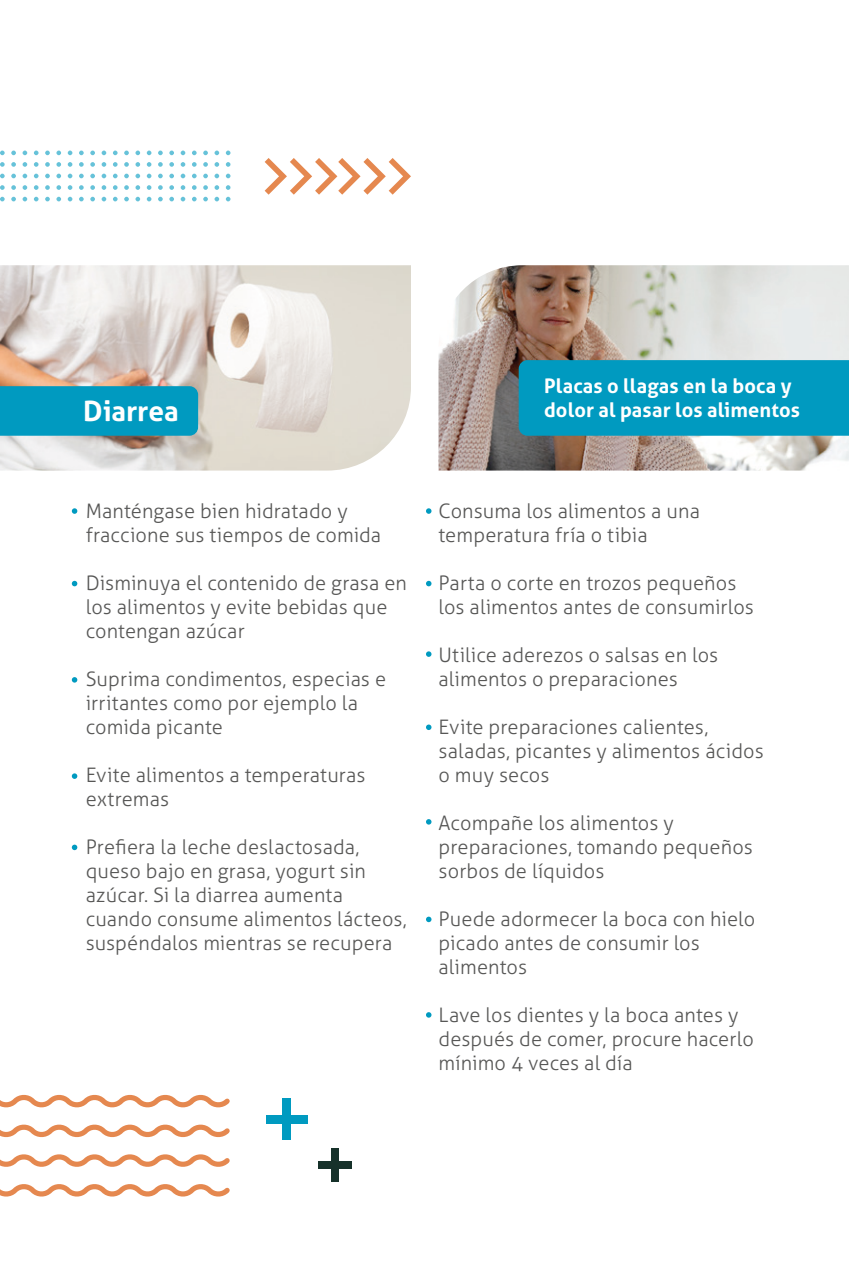
<style>
.page{position:relative;width:849px;height:1281px;background:#fff}
.page>*{position:absolute;margin:0;border:0;box-sizing:border-box;transform-origin:0 0}
.t1{font:700 28px "Aller";letter-spacing:-.005em;color:#fff}
.t2{font:300 20px/24px "Aller";letter-spacing:.005em;color:#575756}
.t3{font:700 20px/24px "Aller";letter-spacing:.01em;color:#fff}
</style>
<div class="page">
<img style="left:0;top:265px;width:411px;height:205px">
<img style="left:438px;top:265px;width:411px;height:205px">
<div style="left:0;top:386px;width:198px;height:50px;background:#009ac0"></div>
<div style="left:519px;top:360px;width:330px;height:76px;background:#009ac0"></div>
<svg style="left:72px;top:508px;width:5px;height:6px"></svg>
<svg style="left:72px;top:581px;width:5px;height:5px"></svg>
<svg style="left:72px;top:677px;width:5px;height:5px"></svg>
<svg style="left:72px;top:773px;width:5px;height:6px"></svg>
<svg style="left:72px;top:844px;width:5px;height:6px"></svg>
<svg style="left:426px;top:508px;width:5px;height:6px"></svg>
<svg style="left:426px;top:581px;width:5px;height:5px"></svg>
<svg style="left:426px;top:651px;width:5px;height:6px"></svg>
<svg style="left:426px;top:724px;width:5px;height:6px"></svg>
<svg style="left:426px;top:819px;width:5px;height:5px"></svg>
<svg style="left:426px;top:916px;width:5px;height:6px"></svg>
<svg style="left:426px;top:1012px;width:5px;height:5px"></svg>
<svg style="left:265px;top:158px;width:146px;height:37px"></svg>
<svg style="left:0;top:151px;width:5px;height:4px"></svg>
<svg style="left:11px;top:151px;width:5px;height:4px"></svg>
<svg style="left:23px;top:151px;width:4px;height:4px"></svg>
<svg style="left:34px;top:151px;width:5px;height:4px"></svg>
<svg style="left:45px;top:151px;width:5px;height:4px"></svg>
<svg style="left:56px;top:151px;width:5px;height:4px"></svg>
<svg style="left:68px;top:151px;width:4px;height:4px"></svg>
<svg style="left:79px;top:151px;width:5px;height:4px"></svg>
<svg style="left:90px;top:151px;width:5px;height:4px"></svg>
<svg style="left:102px;top:151px;width:4px;height:4px"></svg>
<svg style="left:113px;top:151px;width:5px;height:4px"></svg>
<svg style="left:124px;top:151px;width:5px;height:4px"></svg>
<svg style="left:135px;top:151px;width:5px;height:4px"></svg>
<svg style="left:147px;top:151px;width:4px;height:4px"></svg>
<svg style="left:158px;top:151px;width:5px;height:4px"></svg>
<svg style="left:169px;top:151px;width:5px;height:4px"></svg>
<svg style="left:181px;top:151px;width:4px;height:4px"></svg>
<svg style="left:192px;top:151px;width:5px;height:4px"></svg>
<svg style="left:203px;top:151px;width:5px;height:4px"></svg>
<svg style="left:214px;top:151px;width:5px;height:4px"></svg>
<svg style="left:226px;top:151px;width:4px;height:4px"></svg>
<svg style="left:0;top:162px;width:5px;height:5px"></svg>
<svg style="left:11px;top:162px;width:5px;height:5px"></svg>
<svg style="left:23px;top:162px;width:4px;height:5px"></svg>
<svg style="left:34px;top:162px;width:5px;height:5px"></svg>
<svg style="left:45px;top:162px;width:5px;height:5px"></svg>
<svg style="left:56px;top:162px;width:5px;height:5px"></svg>
<svg style="left:68px;top:162px;width:4px;height:5px"></svg>
<svg style="left:79px;top:162px;width:5px;height:5px"></svg>
<svg style="left:90px;top:162px;width:5px;height:5px"></svg>
<svg style="left:102px;top:162px;width:4px;height:5px"></svg>
<svg style="left:113px;top:162px;width:5px;height:5px"></svg>
<svg style="left:124px;top:162px;width:5px;height:5px"></svg>
<svg style="left:135px;top:162px;width:5px;height:5px"></svg>
<svg style="left:147px;top:162px;width:4px;height:5px"></svg>
<svg style="left:158px;top:162px;width:5px;height:5px"></svg>
<svg style="left:169px;top:162px;width:5px;height:5px"></svg>
<svg style="left:181px;top:162px;width:4px;height:5px"></svg>
<svg style="left:192px;top:162px;width:5px;height:5px"></svg>
<svg style="left:203px;top:162px;width:5px;height:5px"></svg>
<svg style="left:214px;top:162px;width:5px;height:5px"></svg>
<svg style="left:226px;top:162px;width:4px;height:5px"></svg>
<svg style="left:0;top:174px;width:5px;height:4px"></svg>
<svg style="left:11px;top:174px;width:5px;height:4px"></svg>
<svg style="left:23px;top:174px;width:4px;height:4px"></svg>
<svg style="left:34px;top:174px;width:5px;height:4px"></svg>
<svg style="left:45px;top:174px;width:5px;height:4px"></svg>
<svg style="left:56px;top:174px;width:5px;height:4px"></svg>
<svg style="left:68px;top:174px;width:4px;height:4px"></svg>
<svg style="left:79px;top:174px;width:5px;height:4px"></svg>
<svg style="left:90px;top:174px;width:5px;height:4px"></svg>
<svg style="left:102px;top:174px;width:4px;height:4px"></svg>
<svg style="left:113px;top:174px;width:5px;height:4px"></svg>
<svg style="left:124px;top:174px;width:5px;height:4px"></svg>
<svg style="left:135px;top:174px;width:5px;height:4px"></svg>
<svg style="left:147px;top:174px;width:4px;height:4px"></svg>
<svg style="left:158px;top:174px;width:5px;height:4px"></svg>
<svg style="left:169px;top:174px;width:5px;height:4px"></svg>
<svg style="left:181px;top:174px;width:4px;height:4px"></svg>
<svg style="left:192px;top:174px;width:5px;height:4px"></svg>
<svg style="left:203px;top:174px;width:5px;height:4px"></svg>
<svg style="left:214px;top:174px;width:5px;height:4px"></svg>
<svg style="left:226px;top:174px;width:4px;height:4px"></svg>
<svg style="left:0;top:185px;width:5px;height:5px"></svg>
<svg style="left:11px;top:185px;width:5px;height:5px"></svg>
<svg style="left:23px;top:185px;width:4px;height:5px"></svg>
<svg style="left:34px;top:185px;width:5px;height:5px"></svg>
<svg style="left:45px;top:185px;width:5px;height:5px"></svg>
<svg style="left:56px;top:185px;width:5px;height:5px"></svg>
<svg style="left:68px;top:185px;width:4px;height:5px"></svg>
<svg style="left:79px;top:185px;width:5px;height:5px"></svg>
<svg style="left:90px;top:185px;width:5px;height:5px"></svg>
<svg style="left:102px;top:185px;width:4px;height:5px"></svg>
<svg style="left:113px;top:185px;width:5px;height:5px"></svg>
<svg style="left:124px;top:185px;width:5px;height:5px"></svg>
<svg style="left:135px;top:185px;width:5px;height:5px"></svg>
<svg style="left:147px;top:185px;width:4px;height:5px"></svg>
<svg style="left:158px;top:185px;width:5px;height:5px"></svg>
<svg style="left:169px;top:185px;width:5px;height:5px"></svg>
<svg style="left:181px;top:185px;width:4px;height:5px"></svg>
<svg style="left:192px;top:185px;width:5px;height:5px"></svg>
<svg style="left:203px;top:185px;width:5px;height:5px"></svg>
<svg style="left:214px;top:185px;width:5px;height:5px"></svg>
<svg style="left:226px;top:185px;width:4px;height:5px"></svg>
<svg style="left:0;top:197px;width:5px;height:4px"></svg>
<svg style="left:11px;top:197px;width:5px;height:4px"></svg>
<svg style="left:23px;top:197px;width:4px;height:4px"></svg>
<svg style="left:34px;top:197px;width:5px;height:4px"></svg>
<svg style="left:45px;top:197px;width:5px;height:4px"></svg>
<svg style="left:56px;top:197px;width:5px;height:4px"></svg>
<svg style="left:68px;top:197px;width:4px;height:4px"></svg>
<svg style="left:79px;top:197px;width:5px;height:4px"></svg>
<svg style="left:90px;top:197px;width:5px;height:4px"></svg>
<svg style="left:102px;top:197px;width:4px;height:4px"></svg>
<svg style="left:113px;top:197px;width:5px;height:4px"></svg>
<svg style="left:124px;top:197px;width:5px;height:4px"></svg>
<svg style="left:135px;top:197px;width:5px;height:4px"></svg>
<svg style="left:147px;top:197px;width:4px;height:4px"></svg>
<svg style="left:158px;top:197px;width:5px;height:4px"></svg>
<svg style="left:169px;top:197px;width:5px;height:4px"></svg>
<svg style="left:181px;top:197px;width:4px;height:4px"></svg>
<svg style="left:192px;top:197px;width:5px;height:4px"></svg>
<svg style="left:203px;top:197px;width:5px;height:4px"></svg>
<svg style="left:214px;top:197px;width:5px;height:4px"></svg>
<svg style="left:226px;top:197px;width:4px;height:4px"></svg>
<div style="left:282px;top:1098px;width:9px;height:42px;background:#009ac0"></div>
<div style="left:266px;top:1115px;width:42px;height:9px;background:#009ac0"></div>
<div style="left:331px;top:1148px;width:8px;height:33px;background:#16312a"></div>
<div style="left:318px;top:1161px;width:34px;height:7px;background:#16312a"></div>
<svg style="left:0;top:1094px;width:230px;height:103px"></svg>
<h1 class="t1" style="left:83px;top:393px;width:97px">Diarrea</h1>
<p class="t2" style="left:86px;top:499px;width:297px">Manténgase bien hidratado y fraccione sus tiempos de comida</p>
<p class="t2" style="left:86px;top:571px;width:323px">Disminuya el contenido de grasa en los alimentos y evite bebidas que contengan azúcar</p>
<p class="t2" style="left:86px;top:667px;width:302px">Suprima condimentos, especias e irritantes como por ejemplo la comida picante</p>
<p class="t2" style="left:86px;top:763px;width:281px">Evite alimentos a temperaturas extremas</p>
<p class="t2" style="left:86px;top:835px;width:323px">Prefiera la leche deslactosada, queso bajo en grasa, yogurt sin azúcar. Si la diarrea aumenta cuando consume alimentos lácteos, suspéndalos mientras se recupera</p>
<p class="t3" style="left:544px;top:374px;width:257px">Placas o llagas en la boca y dolor al pasar los alimentos</p>
<p class="t2" style="left:438px;top:499px;width:263px">Consuma los alimentos a una temperatura fría o tibia</p>
<p class="t2" style="left:438px;top:571px;width:317px">Parta o corte en trozos pequeños los alimentos antes de consumirlos</p>
<p class="t2" style="left:438px;top:643px;width:281px">Utilice aderezos o salsas en los alimentos o preparaciones</p>
<p class="t2" style="left:438px;top:715px;width:327px">Evite preparaciones calientes, saladas, picantes y alimentos ácidos o muy secos</p>
<p class="t2" style="left:438px;top:811px;width:316px">Acompañe los alimentos y preparaciones, tomando pequeños sorbos de líquidos</p>
<p class="t2" style="left:438px;top:907px;width:318px">Puede adormecer la boca con hielo picado antes de consumir los alimentos</p>
<p class="t2" style="left:438px;top:1003px;width:317px">Lave los dientes y la boca antes y después de comer, procure hacerlo mínimo 4 veces al día</p>
</div>
